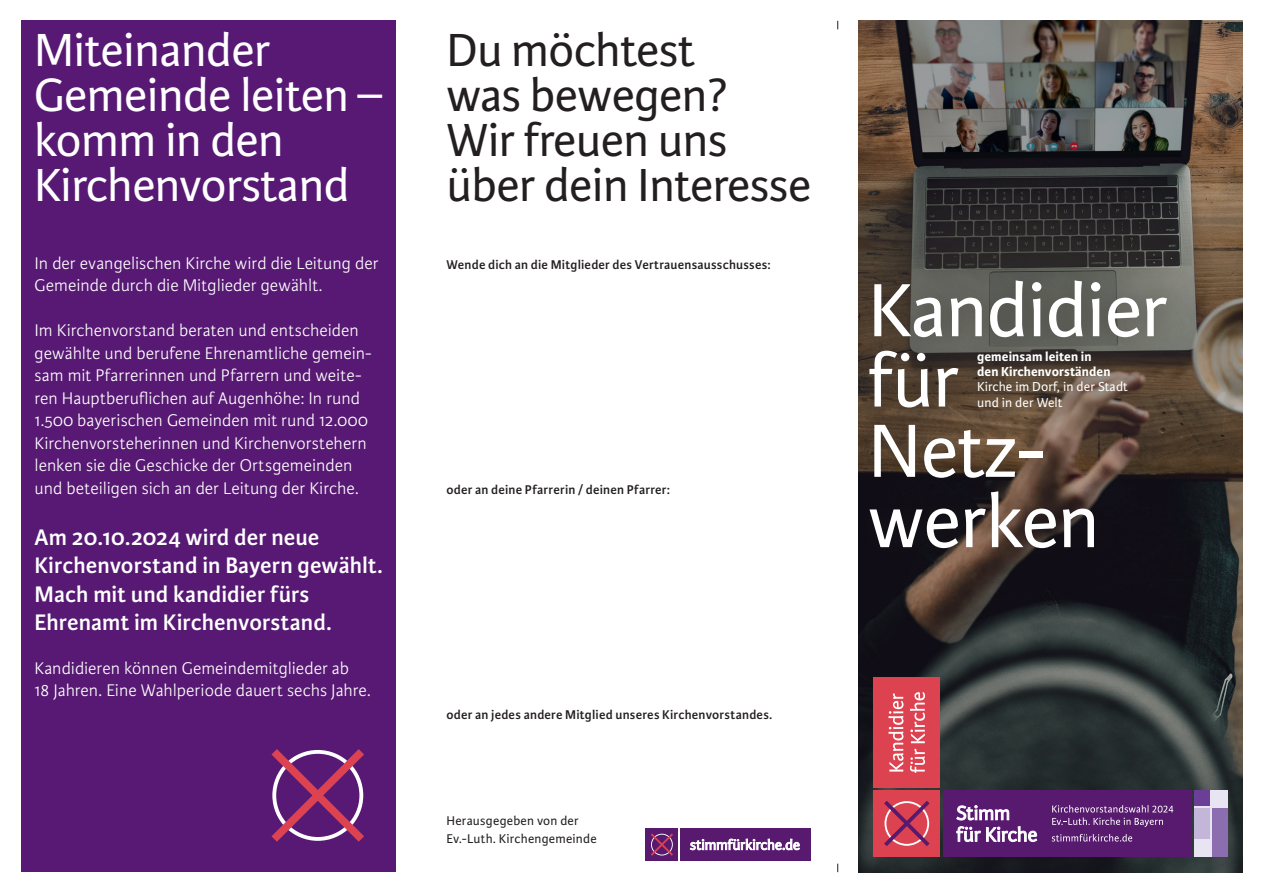
<style>
.page{position:relative;width:1263px;height:893px;background:#fff}
.page>*{position:absolute;margin:0;border:0;box-sizing:border-box;transform-origin:0 0}
.t1{font:80.4px/70.3px "Karmina Sans";letter-spacing:-.01em;color:#fff}
.t2{font:49.5px/45px "Karmina Sans";letter-spacing:-.01em;color:#fff}
.t3{font:49.5px/45px "Karmina Sans";letter-spacing:-.01em;color:#231f20}
.t4{font:600 24px/28.5px "Karmina Sans";letter-spacing:.005em;color:#fff}
.t5{font:300 18px/22.5px "Karmina Sans";letter-spacing:.005em;color:#fff}
.t6{font:700 13.8px/15px "Karmina Sans";letter-spacing:.01em;color:#fff}
.t7{font:13.8px/15px "Karmina Sans";letter-spacing:.01em;color:#fff}
.t8{font:600 13.5px "Karmina Sans";letter-spacing:.02em;color:#231f20}
.t9{font:13.5px/18px "Karmina Sans";letter-spacing:.02em;color:#231f20}
</style>
<div class="page">
<div style="left:21px;top:21px;width:374px;height:851px;background:#571973"></div>
<img style="left:858px;top:21px;width:384px;height:851px">
<div style="left:874px;top:677px;width:66px;height:110px;background:#dd4251"></div>
<div style="left:874px;top:790px;width:66px;height:66px;background:#dd4251"></div>
<div style="left:943px;top:790px;width:248px;height:66px;background:#581a6f"></div>
<div style="left:1194px;top:790px;width:33px;height:66px;background:#e9e4f1"></div>
<div style="left:1212px;top:808px;width:15px;height:48px;background:#8c6db0"></div>
<div style="left:1194px;top:808px;width:15px;height:31px;background:#c4b6d8"></div>
<div style="left:1194px;top:790px;width:15px;height:15px;background:#6b3e98"></div>
<svg style="left:884px;top:801px;width:45px;height:45px"></svg>
<svg style="left:888px;top:693px;width:15px;height:79px"></svg>
<svg style="left:910px;top:749px;width:15px;height:24px"></svg>
<svg style="left:910px;top:692px;width:15px;height:51px"></svg>
<svg style="left:956px;top:805px;width:53px;height:15px"></svg>
<svg style="left:956px;top:826px;width:81px;height:16px"></svg>
<svg style="left:1052px;top:805px;width:121px;height:22px"></svg>
<svg style="left:1052px;top:834px;width:80px;height:7px"></svg>
<div style="left:858px;top:262px;width:327px;height:305px;background:#231f20;opacity:.4"></div>
<svg style="left:271px;top:749px;width:93px;height:93px"></svg>
<div style="left:646px;top:828px;width:32px;height:33px;background:#581a6f"></div>
<div style="left:680px;top:828px;width:131px;height:33px;background:#581a6f"></div>
<svg style="left:651px;top:833px;width:22px;height:23px"></svg>
<svg style="left:690px;top:839px;width:109px;height:11px"></svg>
<h2 class="t2" style="left:34px;top:29px;width:350px">Miteinander<br>Gemeinde leiten – komm in den<br>Kirchenvorstand</h2>
<h2 class="t3" style="left:446px;top:29px;width:366px">Du möchtest<br>was bewegen?<br>Wir freuen uns über dein Interesse</h2>
<p class="t5" style="left:35px;top:252px;width:345px">In der evangelischen Kirche wird die Leitung der<br>Gemeinde durch die Mitglieder gewählt.</p>
<p class="t5" style="left:35px;top:320px;width:339px">Im Kirchenvorstand beraten und entscheiden gewählte und berufene Ehrenamtliche gemein&shy;sam mit Pfarrerinnen und Pfarrern und weite&shy;ren Hauptberuflichen auf Augenhöhe: In rund 1.500 bayerischen Gemeinden mit rund 12.000<br>Kirchenvorsteherinnen und Kirchenvorstehern lenken sie die Geschicke der Ortsgemeinden und beteiligen sich an der Leitung der Kirche.</p>
<h3 class="t4" style="left:35px;top:523px;width:350px">Am 20.10.2024 wird der neue<br>Kirchenvorstand in Bayern gewählt.<br>Mach mit und kandidier fürs<br>Ehrenamt im Kirchenvorstand.</h3>
<p class="t5" style="left:35px;top:657px;width:338px">Kandidieren können Gemeindemitglieder ab<br>18 Jahren. Eine Wahlperiode dauert sechs Jahre.</p>
<p class="t8" style="left:446px;top:257px;width:326px">Wende dich an die Mitglieder des Vertrauensausschusses:</p>
<p class="t8" style="left:446px;top:482px;width:225px">oder an deine Pfarrerin / deinen Pfarrer:</p>
<p class="t8" style="left:446px;top:707px;width:327px">oder an jedes andere Mitglied unseres Kirchenvorstandes.</p>
<p class="t9" style="left:446px;top:812px;width:152px">Herausgegeben von der<br>Ev.-Luth. Kirchengemeinde</p>
<h1 class="t1" style="left:868px;top:277px;width:301px">Kandidier für<br>Netz&shy;werken</h1>
<p class="t6" style="left:977px;top:350px;width:135px">gemeinsam leiten in den Kirchenvorständen</p>
<p class="t7" style="left:977px;top:380px;width:152px">Kirche im Dorf, in der Stadt und in der Welt</p>
</div>
